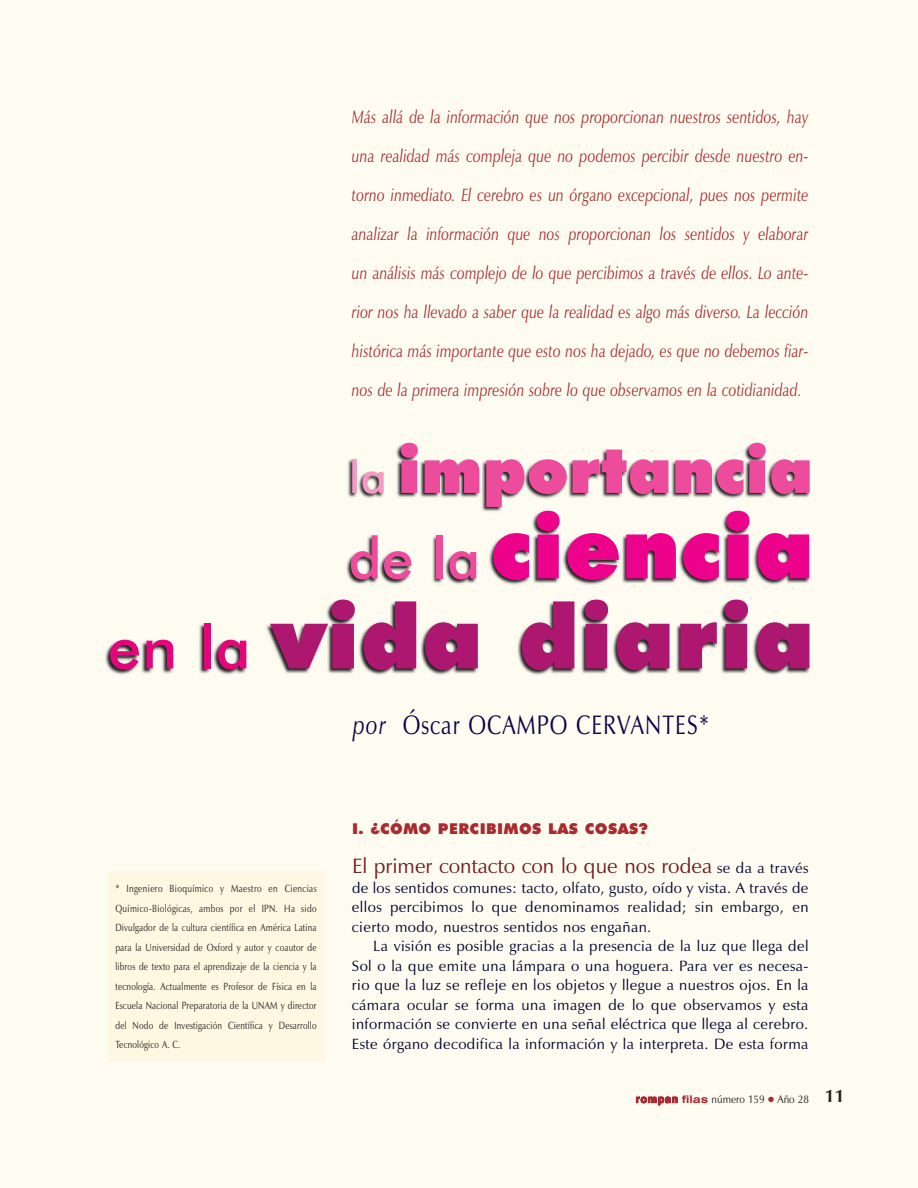
<style>
.page{position:relative;width:918px;height:1188px;background:#fefcf1}
.page>*{position:absolute;margin:0;border:0;box-sizing:border-box;transform-origin:0 0}
.t1{font:900 88.5px "Futura BT";letter-spacing:.02em;color:#ae176f}
.t2{font:900 87px "Futura BT";letter-spacing:.01em;color:#ed028c}
.t3{font:900 64.5px "Futura BT";letter-spacing:.005em;color:#ed4c9c}
.t4{font:27px "Zapf Humanist 601 BT";letter-spacing:.05em;color:#090245;scale:.8 1}
.t5{font:21px "Zapf Humanist 601 BT";color:#721c21}
.t6{font:italic 18px/39px "Zapf Humanist 601 BT";letter-spacing:.01em;color:#a72b30;text-align:justify;scale:.8 1}
.t7{font:15px/19.5px "Zapf Humanist 601 BT";letter-spacing:.025em;color:#00002a;text-align:justify}
.t8{font:900 15px "Futura BT";letter-spacing:.035em;color:#a72b30}
.t9{font:11.25px "Zapf Humanist 601 BT";color:#231f20;scale:.9 1}
.t10{font:10.5px/19.5px "Zapf Humanist 601 BT";letter-spacing:.02em;color:#231f20;text-align:justify;scale:.8 1}
.s1{font-weight:500;font-size:45px;color:#f499c2}
.s2{font-weight:500;font-size:57px;color:#ed4c9c}
.s3{font-weight:500;font-size:60px;color:#e2067a}
.s4{font-style:italic}
.s5{font-size:15px;color:#00002a}
.s6{font-family:"Swiss 721 BT Bold Outline";font-size:10.5px;color:#a72b30}
.s7{font-family:"Swiss 721 BT";font-weight:700;font-stretch:expanded;font-size:10.5px;color:#a72b30}
.s8{font-weight:700;font-size:18px}
</style>
<div class="page">
<div style="left:108px;top:872px;width:217px;height:190px;background:#fef7e1"></div>
<img style="left:105px;top:443px;width:705px;height:232px">
<p class="t6" style="left:352px;top:99px;width:572px">Más allá de la información que nos proporcionan nuestros sentidos, hay una realidad más compleja que no podemos percibir desde nuestro en - torno inmediato. El cerebro es un órgano excepcional, pues nos permite analizar la información que nos proporcionan los sentidos y elaborar un análisis más complejo de lo que percibimos a través de ellos. Lo ante&shy;rior nos ha llevado a saber que la realidad es algo más diverso. La lección histórica más importante que esto nos ha dejado, es que no debemos fiar&shy;nos de la primera impresión sobre lo que observamos en la cotidianidad.</p>
<h3 class="t3" style="left:349px;top:444px;width:466px"><span class="s1">la</span> importancia</h3>
<h2 class="t2" style="left:349px;top:513px;width:466px"><span class="s2">de la</span> ciencia</h2>
<h1 class="t1" style="left:108px;top:601px;width:708px"><span class="s3">en la</span> vida diaria</h1>
<h3 class="t4" style="left:353px;top:713px;width:447px"><span class="s4">por</span> Óscar OCAMPO CERVANTES*</h3>
<p class="t10" style="left:115px;top:880px;width:253px">* Ingeniero Bioquímico y Maestro en Ciencias Químico-Biológicas, ambos por el IPN. Ha sido Divulgador de la cultura científica en América Latina para la Universidad de Oxford y autor y coautor de libros de texto para el aprendizaje de la ciencia y la tecnología. Actualmente es Profesor de Física en la Escuela Nacional Preparatoria de la UNAM y director del Nodo de Investigación Científica y Desarrollo Tecnológico A. C.</p>
<p class="t8" style="left:352px;top:823px;width:298px">I. ¿CÓMO PERCIBIMOS LAS COSAS?</p>
<h3 class="t5" style="left:352px;top:857px;width:458px">El primer contacto con lo que nos rodea <span class="s5">se da a través</span></h3>
<p class="t7" style="left:352px;top:879px;width:458px">de los sentidos comunes: tacto, olfato, gusto, oído y vista. A través de ellos percibimos lo que denominamos realidad; sin embargo, en cierto modo, nuestros sentidos nos engañan.</p>
<p class="t7" style="left:352px;top:938px;width:458px;text-indent:21px">La visión es posible gracias a la presencia de la luz que llega del Sol o la que emite una lámpara o una hoguera. Para ver es necesa&shy;rio que la luz se refleje en los objetos y llegue a nuestros ojos. En la cámara ocular se forma una imagen de lo que observamos y esta información se convierte en una señal eléctrica que llega al cerebro.<br>Este órgano decodifica la información y la interpreta. De esta forma</p>
<p class="t9" style="left:636px;top:1094px;width:233px"><span class="s6">rompan</span> <span class="s7">filas</span> número 159 Año 28 <span class="s8">11</span></p>
</div>
